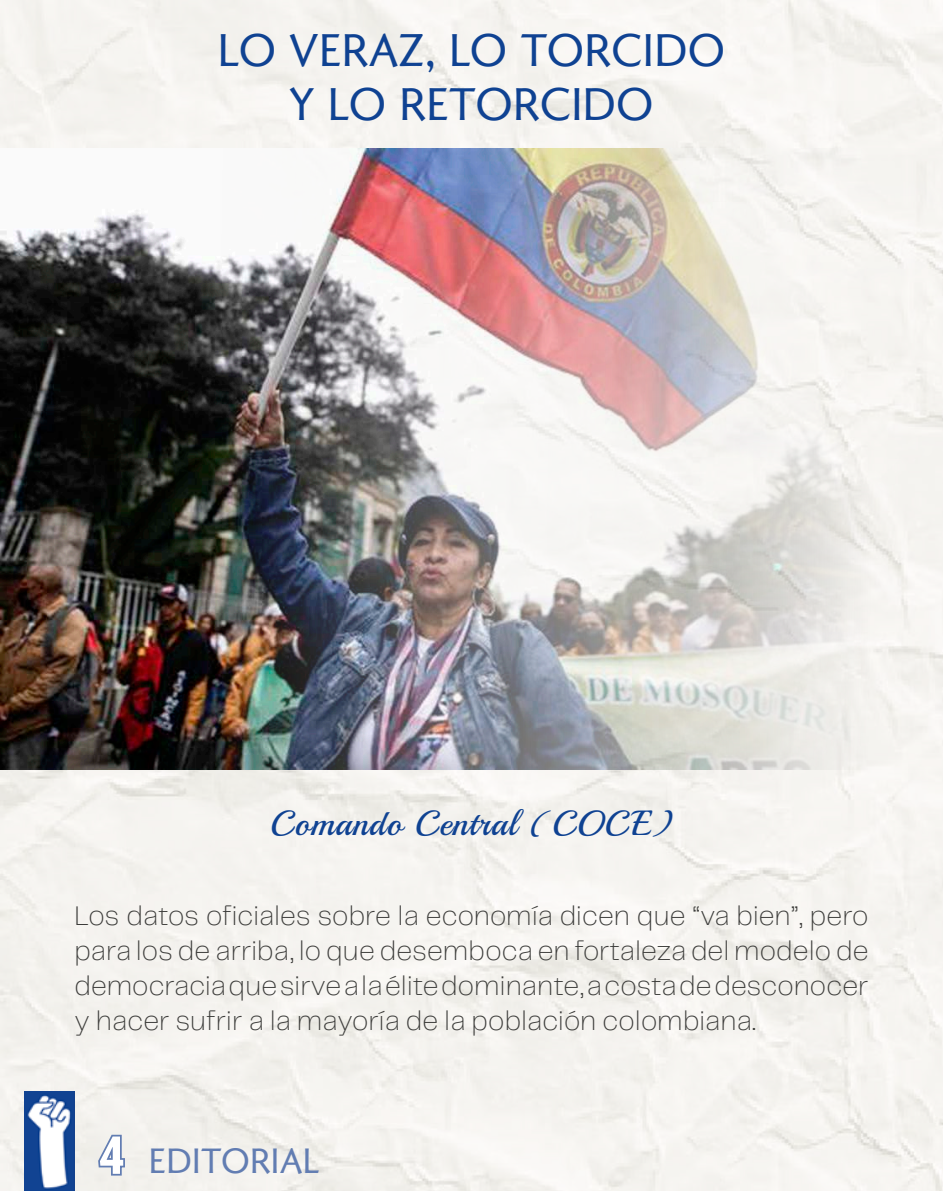
<style>
.page{position:relative;width:943px;height:1191px;background:#f5f3f0}
.page>*{position:absolute;margin:0;border:0;box-sizing:border-box;transform-origin:0 0}
.t1{font:45.5px/53.9px "Romanica";letter-spacing:.01em;color:#0f4292;text-align:center}
.t2{font:35px "Playball";letter-spacing:.025em;color:#0f4292}
.t3{font:35px "Romanica";letter-spacing:.01em;color:#627db2}
.t4{font:200 28px/35px "Telegraf";letter-spacing:.005em;color:#3c3c3a;text-align:justify}
.s1{font-family:"Roboto Condensed";font-weight:700;font-size:52.5px}
</style>
<div class="page">
<img style="left:25px;top:1091px;width:49px;height:100px">
<img style="left:0;top:149px;width:943px;height:620px">
<h1 class="t1" style="left:218px;top:22px;width:508px">LO VERAZ, LO TORCIDO<br>Y LO RETORCIDO</h1>
<p class="t2" style="left:270px;top:802px;width:404px">Comando Central (COCE)</p>
<p class="t4" style="left:74px;top:897px;width:795px">Los datos oficiales sobre la economía dicen que “va bien”, pero para los de arriba, lo que desemboca en fortaleza del modelo de democracia que sirve a la élite dominante, a costa de desconocer y hacer sufrir a la mayoría de la población colombiana.</p>
<p class="t3" style="left:99px;top:1137px;width:222px"><span class="s1">4</span> EDITORIAL</p>
</div>
